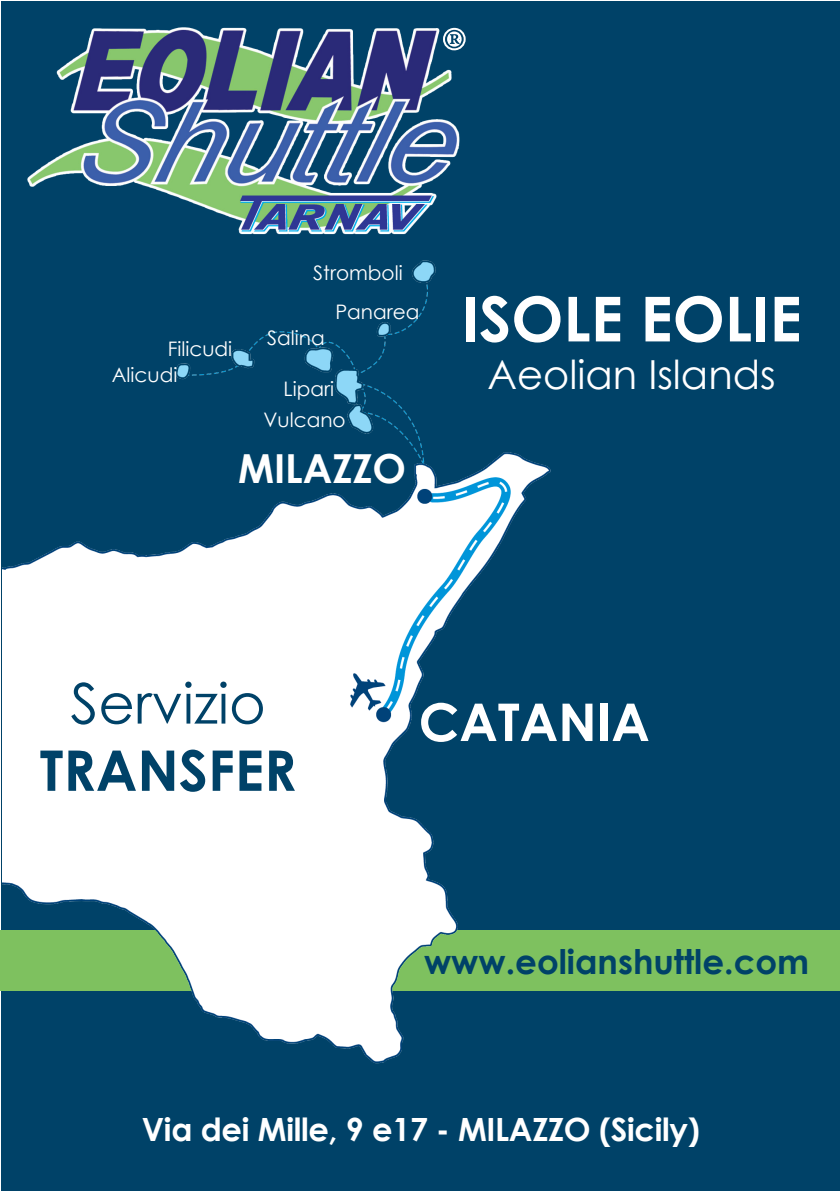
<style>
.page{position:relative;width:840px;height:1191px;background:#fff}
.page>*{position:absolute;margin:0;border:0;box-sizing:border-box;transform-origin:0 0}
.t1{font:72px "Minion Pro";color:#004268}
.t2{font:700 62px "Century Gothic";color:#fff}
.t3{font:56px "Century Gothic";color:#004268}
.t4{font:700 56px "Century Gothic";color:#004268}
.t5{font:700 52px "Century Gothic";color:#fff}
.t6{font:40px "Century Gothic";color:#fff}
.t7{font:700 40px "Century Gothic";color:#fff}
.t8{font:700 34px "Century Gothic";color:#004268}
.t9{font:700 32px "Century Gothic";letter-spacing:-.01em;color:#fff}
.t10{font:20px "Century Gothic";color:#fff}
</style>
<div class="page">
<div style="left:2px;top:1px;width:837px;height:1190px;background:#004268"></div>
<div style="left:0;top:930px;width:839px;height:61px;background:#7ec15f"></div>
<img style="left:3px;top:261px;width:547px;height:802px">
<img style="left:27px;top:27px;width:433px;height:208px">
<svg style="left:441px;top:27px;width:25px;height:25px"></svg>
<p class="t1" style="left:442px;top:6px;width:25px">®</p>
<p class="t10" style="left:313px;top:259px;width:91px">Stromboli</p>
<p class="t10" style="left:168px;top:335px;width:66px">Filicudi</p>
<p class="t10" style="left:112px;top:361px;width:67px">Alicudi</p>
<p class="t10" style="left:335px;top:297px;width:86px">Panarea</p>
<p class="t10" style="left:267px;top:323px;width:59px">Salina</p>
<p class="t10" style="left:283px;top:375px;width:52px">Lipari</p>
<p class="t10" style="left:263px;top:406px;width:84px">Vulcano</p>
<p class="t7" style="left:238px;top:438px;width:170px">MILAZZO</p>
<p class="t2" style="left:461px;top:272px;width:341px">ISOLE EOLIE</p>
<p class="t6" style="left:487px;top:347px;width:289px">Aeolian Islands</p>
<p class="t3" style="left:70px;top:664px;width:197px">Servizio</p>
<p class="t4" style="left:40px;top:728px;width:258px">TRANSFER</p>
<p class="t5" style="left:418px;top:682px;width:232px">CATANIA</p>
<p class="t8" style="left:424px;top:935px;width:386px">www.eolianshuttle.com</p>
<p class="t9" style="left:142px;top:1105px;width:559px">Via dei Mille, 9 e17 - MILAZZO (Sicily)</p>
</div>
